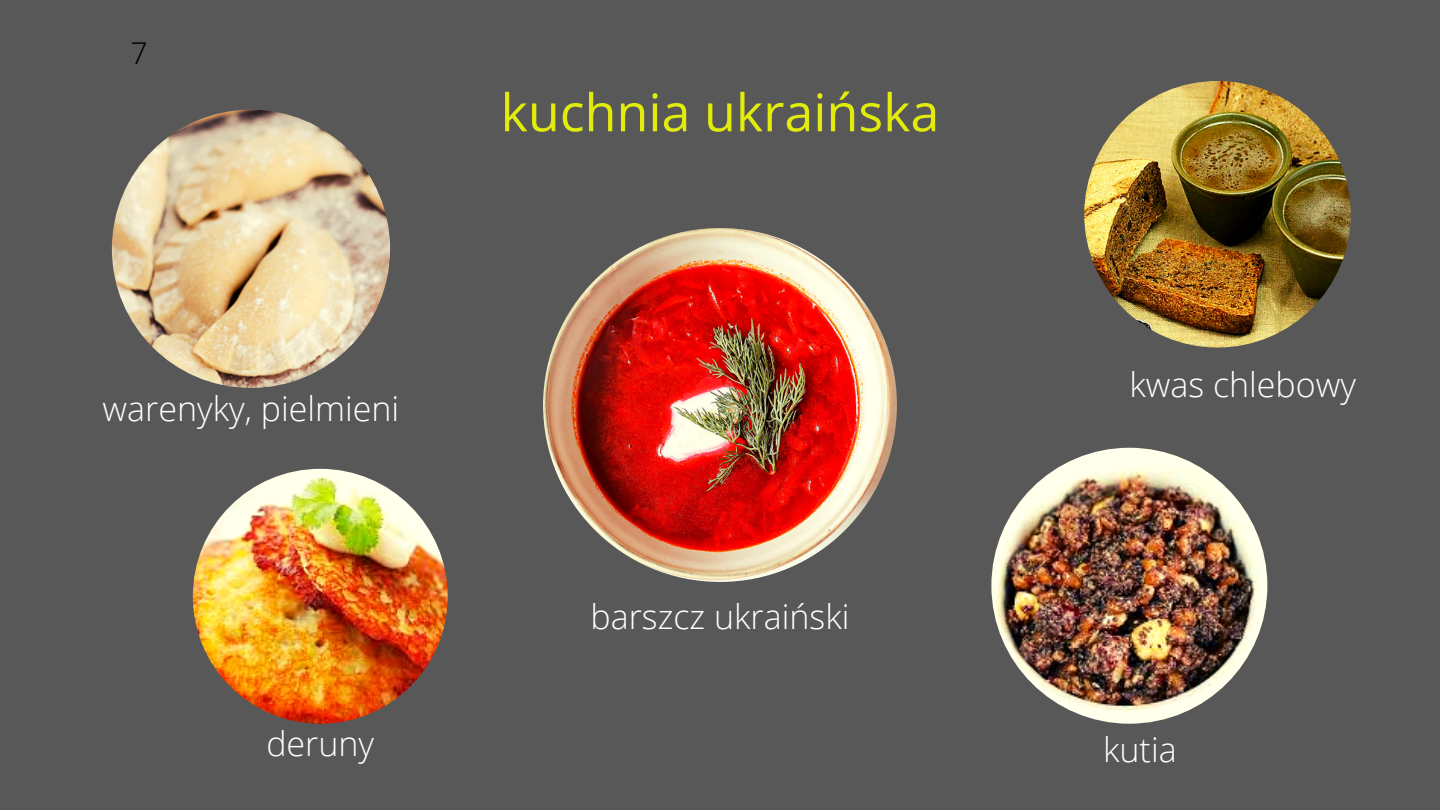
<style>
.page{position:relative;width:1440px;height:810px;background:#585858}
.page>*{position:absolute;margin:0;border:0;box-sizing:border-box;transform-origin:0 0}
.t1{font:52px "Open Sans";color:#e1ec0b}
.t2{font:300 34px "Open Sans";color:#fff}
.t3{font:300 30px "Open Sans";color:#000}
</style>
<div class="page">
<img style="left:543px;top:228px;width:354px;height:354px;border-radius:50%">
<img style="left:193px;top:469px;width:255px;height:255px;border-radius:50%">
<img style="left:112px;top:110px;width:278px;height:278px;border-radius:50%">
<img style="left:1084px;top:81px;width:267px;height:267px;border-radius:50%">
<img style="left:991px;top:448px;width:276px;height:276px;border-radius:50%">
<p class="t3" style="left:131px;top:32px;width:19px">7</p>
<p class="t2" style="left:103px;top:384px;width:298px">warenyky, pielmieni</p>
<p class="t2" style="left:266px;top:720px;width:109px">deruny</p>
<h1 class="t1" style="left:501px;top:76px;width:440px">kuchnia ukraińska</h1>
<p class="t2" style="left:590px;top:593px;width:261px">barszcz ukraiński</p>
<p class="t2" style="left:1129px;top:361px;width:228px">kwas chlebowy</p>
<p class="t2" style="left:1103px;top:725px;width:75px">kutia</p>
</div>
